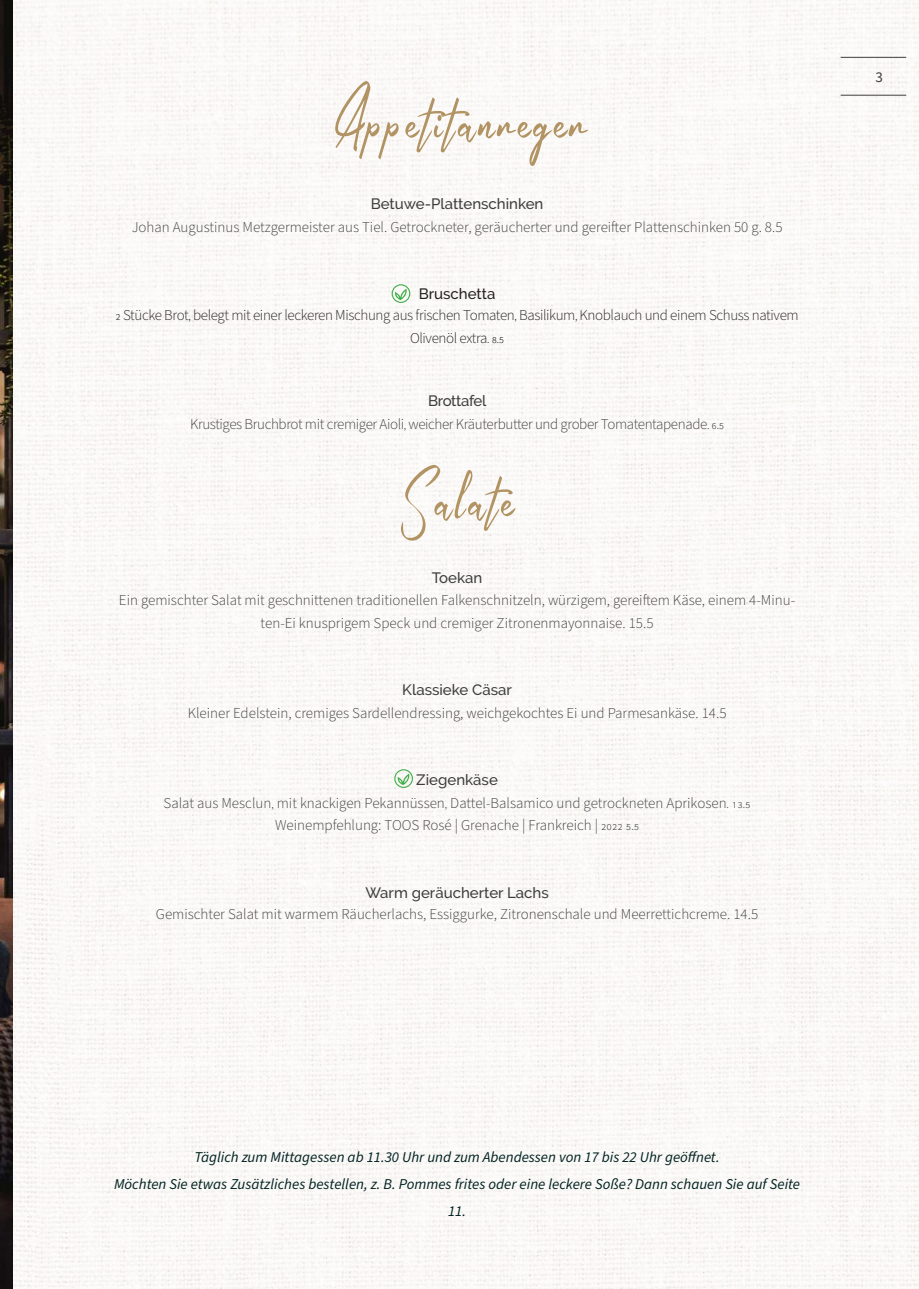
<style>
.page{position:relative;width:919px;height:1289px;background:#fff}
.page>*{position:absolute;margin:0;border:0;box-sizing:border-box;transform-origin:0 0}
.t1{font:72px "Autumn Field";letter-spacing:.05em;color:#b29464}
.t2{font:300 15px/22.5px "Source Sans Pro";color:#3d3d3c;text-align:center}
.t3{font:italic 15px/27px "Source Sans Pro";color:#002221;text-align:center}
.t4{font:300 15px/22.5px "Source Sans Pro";letter-spacing:-.025em;color:#231f20;text-align:center}
.t5{font:300 15px "Source Sans Pro";letter-spacing:-.025em;color:#3d3d3c}
.t6{font:500 15px "Raleway";color:#3d3d3c}
.t7{font:500 15px "Raleway";color:#231f20}
.t8{font:500 15px "Raleway";letter-spacing:-.025em;color:#3d3d3c}
.t9{font:15px "Source Sans Pro";color:#3d3d3c}
</style>
<div class="page">
<img style="left:13px;top:0;width:905px;height:1288px">
<hr style="left:840px;top:57px;width:66px;height:1px;background:#3d3d3c">
<hr style="left:840px;top:95px;width:66px;height:1px;background:#3d3d3c">
<img style="left:0;top:0;width:13px;height:1288px">
<svg style="left:394px;top:769px;width:19px;height:19px"></svg>
<svg style="left:391px;top:284px;width:19px;height:19px"></svg>
<h1 class="t1" style="left:335px;top:68px;width:250px">Appetitanreger</h1>
<p class="t6" style="left:370px;top:195px;width:174px">Betuwe-Plattenschinken</p>
<p class="t2" style="left:132px;top:216px;width:652px">Johan Augustinus Metzgermeister aus Tiel. Getrockneter, geräucherter und gereifter Plattenschinken 50 g. 8.5</p>
<p class="t7" style="left:418px;top:285px;width:78px">Bruschetta</p>
<p class="t4" style="left:115px;top:305px;width:684px">2 Stücke Brot, belegt mit einer leckeren Mischung aus frischen Tomaten, Basilikum, Knoblauch und einem Schuss nativem<br>Olivenöl extra. 8.5</p>
<p class="t8" style="left:428px;top:392px;width:60px">Brottafel</p>
<p class="t5" style="left:190px;top:414px;width:535px">Krustiges Bruchbrot mit cremiger Aioli, weicher Kräuterbutter und grober Tomatentapenade. 6.5</p>
<h1 class="t1" style="left:402px;top:446px;width:110px">Salate</h1>
<p class="t6" style="left:431px;top:568px;width:52px">Toekan</p>
<p class="t2" style="left:119px;top:589px;width:677px">Ein gemischter Salat mit geschnittenen traditionellen Falkenschnitzeln, würzigem, gereiftem Käse, einem 4-Minu&shy;ten-Ei knusprigem Speck und cremiger Zitronenmayonnaise. 15.5</p>
<p class="t6" style="left:402px;top:681px;width:111px">Klassieke Cäsar</p>
<p class="t2" style="left:188px;top:701px;width:540px">Kleiner Edelstein, cremiges Sardellendressing, weichgekochtes Ei und Parmesankäse. 14.5</p>
<p class="t6" style="left:416px;top:771px;width:83px">Ziegenkäse</p>
<p class="t2" style="left:163px;top:791px;width:588px">Salat aus Mesclun, mit knackigen Pekannüssen, Dattel-Balsamico und getrockneten Aprikosen. 13.5<br>Weinempfehlung: TOOS Rosé | Grenache | Frankreich | 2022 5.5</p>
<p class="t6" style="left:365px;top:883px;width:185px">Warm geräucherter Lachs</p>
<p class="t2" style="left:156px;top:902px;width:603px">Gemischter Salat mit warmem Räucherlachs, Essiggurke, Zitronenschale und Meerrettichcreme. 14.5</p>
<p class="t9" style="left:875px;top:67px;width:9px">3</p>
<p class="t3" style="left:114px;top:1144px;width:687px">Täglich zum Mittagessen ab 11.30 Uhr und zum Abendessen von 17 bis 22 Uhr geöffnet.<br>Möchten Sie etwas Zusätzliches bestellen, z. B. Pommes frites oder eine leckere Soße? Dann schauen Sie auf Seite<br>11.</p>
</div>
